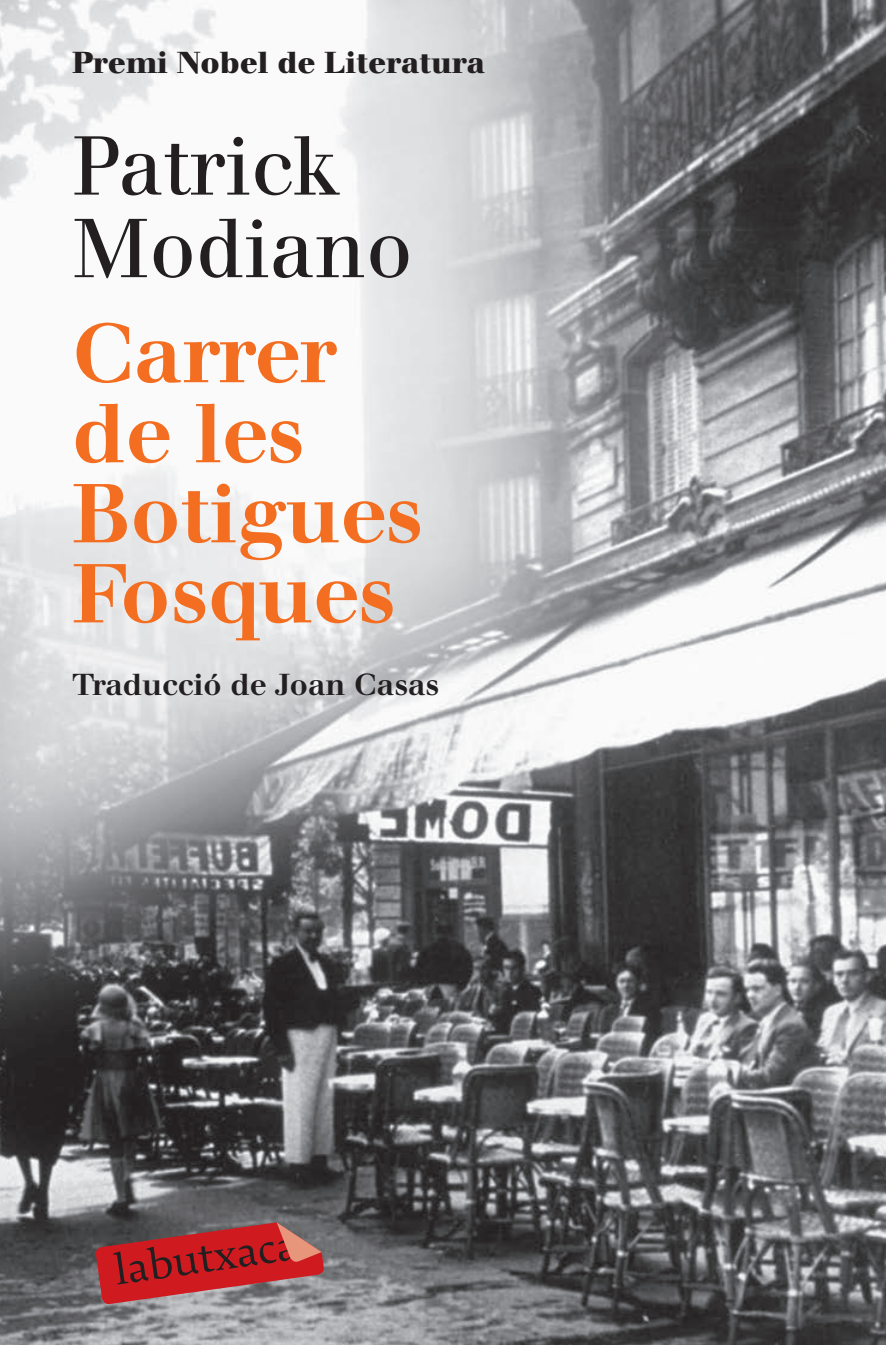
<style>
.page{position:relative;width:886px;height:1345px;background:#fff}
.page>*{position:absolute;margin:0;border:0;box-sizing:border-box;transform-origin:0 0}
.t1{font:500 82.5px/80px "Walbaum";color:#f36e21}
.t2{font:82.5px/82.5px "Walbaum";color:#231f20}
.t3{font:700 30px "Walbaum";color:#231f20}
.t4{font:500 30px "Walbaum";color:#231f20}
</style>
<div class="page">
<img style="left:0;top:0;width:886px;height:1344px">
<svg style="left:95px;top:1222px;width:230px;height:82px;background:#a44043"></svg>
<p class="t3" style="left:72px;top:46px;width:414px">Premi Nobel de Literatura</p>
<p class="t2" style="left:72px;top:126px;width:342px">Patrick<br>Modiano</p>
<p class="t1" style="left:72px;top:315px;width:352px">Carrer de les<br>Botigues<br>Fosques</p>
<p class="t4" style="left:72px;top:667px;width:368px">Traducció de Joan Casas</p>
</div>
